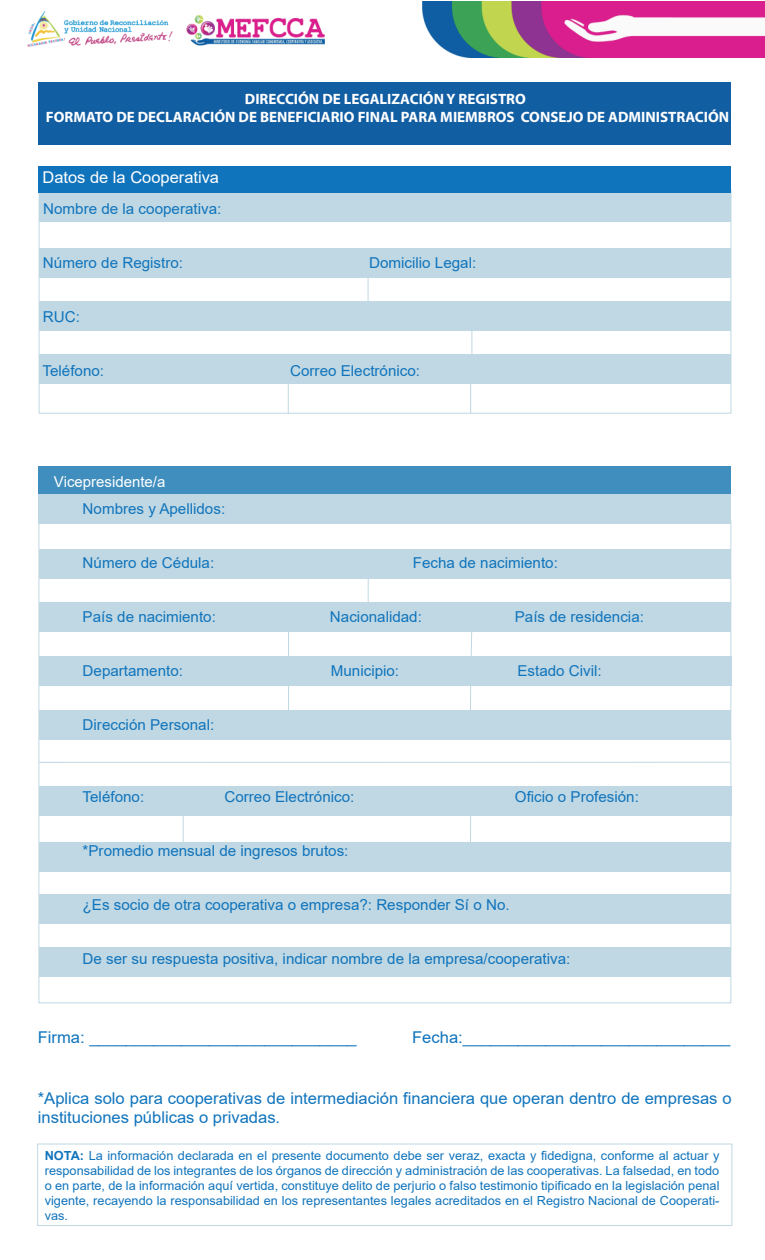
<style>
.page{position:relative;width:765px;height:1260px;background:#fff}
.page>*{position:absolute;margin:0;border:0;box-sizing:border-box;transform-origin:0 0}
.t1{font:16.25px/19.5px "Arial";color:#1074bc}
.t2{font:16.25px "Arial";color:#fff}
.t3{font:15px "Arial";color:#1074bc}
.t4{font:700 15px/18px "Myriad Pro";color:#fff;text-align:center}
.t5{font:15px "Arial";color:#fff}
.t6{font:12.5px/15px "Arial";color:#1074bc;text-align:justify}
.s1{font-weight:700}
</style>
<div class="page">
<img style="left:27px;top:1px;width:738px;height:57px">
<div style="left:39px;top:82px;width:692px;height:63px;background:#125ea3"></div>
<div style="left:39px;top:466px;width:692px;height:33px;background:#408ebe"></div>
<div style="left:39px;top:354px;width:691px;height:30px;background:#c0d8e3"></div>
<div style="left:39px;top:301px;width:691px;height:30px;background:#c0d8e3"></div>
<div style="left:39px;top:248px;width:691px;height:30px;background:#c0d8e3"></div>
<div style="left:39px;top:192px;width:691px;height:30px;background:#c0d8e3"></div>
<div style="left:39px;top:166px;width:692px;height:27px;background:#1074bc"></div>
<hr style="left:368px;top:277px;width:1px;height:30px;background:#c0d8e3">
<hr style="left:470px;top:384px;width:1px;height:30px;background:#c0d8e3">
<hr style="left:472px;top:329px;width:1px;height:30px;background:#c0d8e3">
<hr style="left:288px;top:384px;width:1px;height:30px;background:#c0d8e3">
<div style="left:39px;top:947px;width:691px;height:30px;background:#c0d8e3"></div>
<div style="left:39px;top:894px;width:691px;height:30px;background:#c0d8e3"></div>
<div style="left:39px;top:842px;width:691px;height:30px;background:#c0d8e3"></div>
<div style="left:39px;top:786px;width:692px;height:30px;background:#c0d8e3"></div>
<div style="left:39px;top:710px;width:691px;height:30px;background:#c0d8e3"></div>
<div style="left:39px;top:656px;width:692px;height:30px;background:#c0d8e3"></div>
<div style="left:39px;top:603px;width:692px;height:29px;background:#c0d8e3"></div>
<div style="left:40px;top:549px;width:691px;height:30px;background:#c0d8e3"></div>
<div style="left:39px;top:494px;width:692px;height:30px;background:#c0d8e3"></div>
<hr style="left:368px;top:565px;width:1px;height:44px;background:#c0d8e3">
<hr style="left:39px;top:762px;width:691px;height:1px;background:#c0d8e3">
<hr style="left:470px;top:672px;width:1px;height:47px;background:#c0d8e3">
<svg style="left:471px;top:632px;width:2px;height:24px"></svg>
<hr style="left:288px;top:629px;width:1px;height:30px;background:#c0d8e3">
<hr style="left:288px;top:685px;width:1px;height:30px;background:#c0d8e3">
<hr style="left:470px;top:799px;width:1px;height:56px;background:#c0d8e3">
<hr style="left:183px;top:815px;width:1px;height:30px;background:#c0d8e3">
<div style="left:37px;top:1144px;width:695px;height:82px;border:1px solid #c0d8e3"></div>
<p class="t4" style="left:46px;top:89px;width:685px">DIRECCIÓN DE LEGALIZACIÓN Y REGISTRO<br>FORMATO DE DECLARACIÓN DE BENEFICIARIO FINAL PARA MIEMBROS CONSEJO DE ADMINISTRACIÓN</p>
<p class="t2" style="left:43px;top:166px;width:178px">Datos de la Cooperativa</p>
<p class="t3" style="left:43px;top:198px;width:180px">Nombre de la cooperativa:</p>
<p class="t3" style="left:43px;top:252px;width:142px">Número de Registro:</p>
<p class="t3" style="left:369px;top:252px;width:109px">Domicilio Legal:</p>
<p class="t3" style="left:43px;top:306px;width:39px">RUC:</p>
<p class="t3" style="left:43px;top:360px;width:63px">Teléfono:</p>
<p class="t3" style="left:290px;top:360px;width:132px">Correo Electrónico:</p>
<p class="t5" style="left:54px;top:471px;width:113px">Vicepresidente/a</p>
<p class="t3" style="left:83px;top:498px;width:144px">Nombres y Apellidos:</p>
<p class="t3" style="left:83px;top:552px;width:133px">Número de Cédula:</p>
<p class="t3" style="left:413px;top:552px;width:147px">Fecha de nacimiento:</p>
<p class="t3" style="left:83px;top:606px;width:135px">País de nacimiento:</p>
<p class="t3" style="left:330px;top:606px;width:94px">Nacionalidad:</p>
<p class="t3" style="left:515px;top:606px;width:131px">País de residencia:</p>
<p class="t3" style="left:83px;top:660px;width:102px">Departamento:</p>
<p class="t3" style="left:331px;top:660px;width:70px">Municipio:</p>
<p class="t3" style="left:517px;top:660px;width:86px">Estado Civil:</p>
<p class="t3" style="left:83px;top:714px;width:133px">Dirección Personal:</p>
<p class="t3" style="left:83px;top:786px;width:63px">Teléfono:</p>
<p class="t3" style="left:224px;top:786px;width:131px">Correo Electrónico:</p>
<p class="t3" style="left:515px;top:786px;width:126px">Oficio o Profesión:</p>
<p class="t3" style="left:83px;top:840px;width:267px">*Promedio mensual de ingresos brutos:</p>
<p class="t3" style="left:83px;top:894px;width:429px">¿Es socio de otra cooperativa o empresa?: Responder Sí o No.</p>
<p class="t3" style="left:83px;top:948px;width:489px">De ser su respuesta positiva, indicar nombre de la empresa/cooperativa:</p>
<p class="t1" style="left:38px;top:1027px;width:321px">Firma: _____________________________</p>
<p class="t1" style="left:412px;top:1027px;width:320px">Fecha:_____________________________</p>
<p class="t1" style="left:38px;top:1088px;width:695px">*Aplica solo para cooperativas de intermediación financiera que operan dentro de empresas o instituciones públicas o privadas.</p>
<p class="t6" style="left:45px;top:1148px;width:676px"><span class="s1">NOTA:</span> La información declarada en el presente documento debe ser veraz, exacta y fidedigna, conforme al actuar y responsabilidad de los integrantes de los órganos de dirección y administración de las cooperativas. La falsedad, en todo o en parte, de la información aquí vertida, constituye delito de perjurio o falso testimonio tipificado en la legislación penal vigente, recayendo la responsabilidad en los representantes legales acreditados en el Registro Nacional de Cooperati&shy;vas.</p>
</div>
